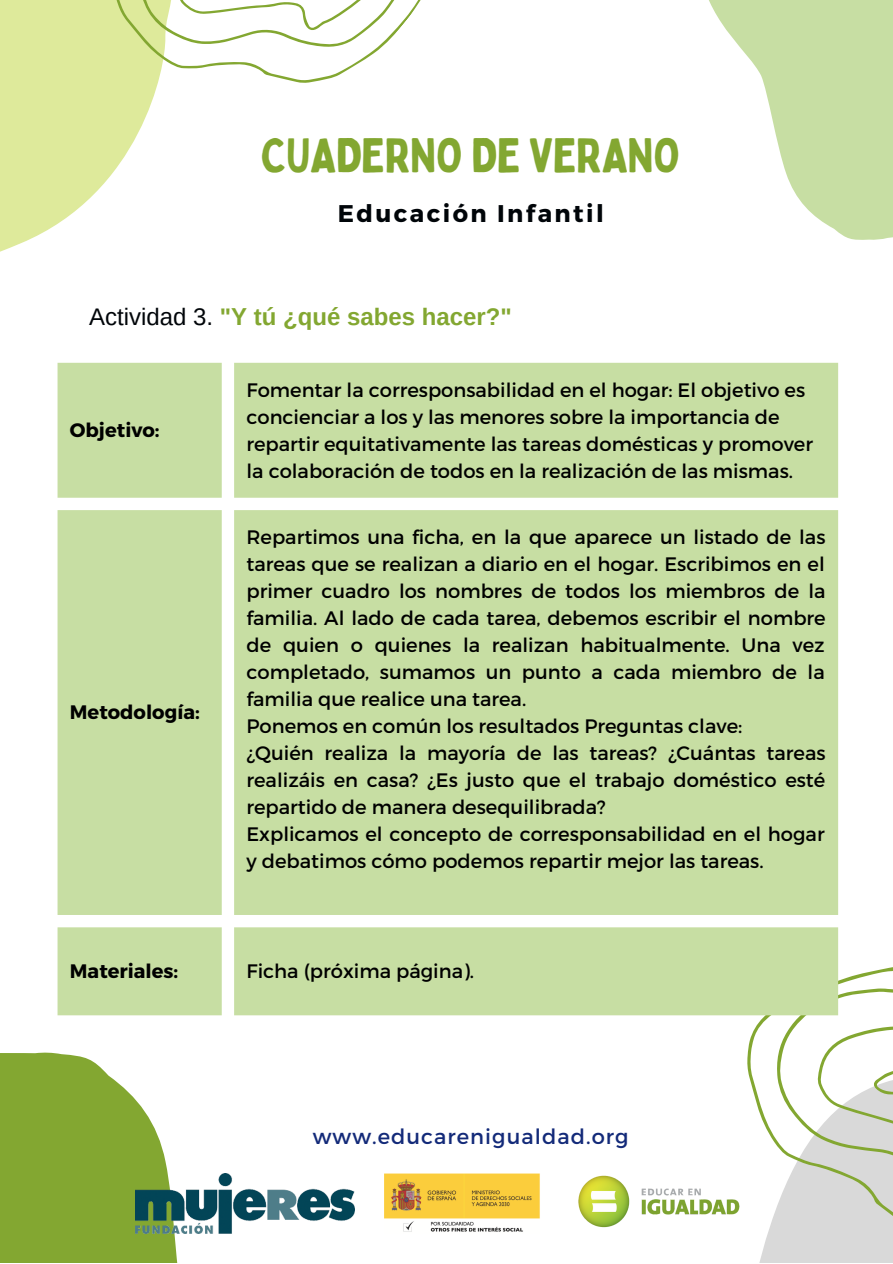
<style>
.page{position:relative;width:893px;height:1264px;background:#fff}
.page>*{position:absolute;margin:0;border:0;box-sizing:border-box;transform-origin:0 0}
.t1{font:47.7px "Bobby Jones";letter-spacing:-.01em;color:#83a731}
.t2{font:700 24.15px "Montserrat";letter-spacing:.1em;color:#000509}
.t3{font:700 24px "Arimo";color:#83a731}
.t4{font:21px "Montserrat";letter-spacing:.05em;color:#132a79}
.t5{font:19.5px/27px "Montserrat";color:#000}
.t6{font:700 19.5px "Montserrat";color:#000}
.s1{font-weight:400;color:#000509}
</style>
<div class="page">
<svg style="left:0;top:0;width:120px;height:252px;fill:#deea9b"></svg>
<svg style="left:709px;top:0;width:183px;height:240px;fill:#c7dea3"></svg>
<svg style="left:89px;top:0;width:332px;height:163px"></svg>
<svg style="left:0;top:1052px;width:232px;height:210px;fill:#83a731"></svg>
<svg style="left:717px;top:862px;width:175px;height:400px"></svg>
<div style="left:58px;top:363px;width:780px;height:652px;background:#c7dea3"></div>
<img style="left:384px;top:1173px;width:156px;height:59px">
<img style="left:136px;top:1173px;width:218px;height:60px">
<img style="left:578px;top:1173px;width:175px;height:56px">
<p class="t1" style="left:261px;top:125px;width:420px">CUADERNO DE VERANO</p>
<p class="t2" style="left:338px;top:198px;width:267px">Educación Infantil</p>
<p class="t3" style="left:89px;top:303px;width:424px"><span class="s1">Actividad 3.</span> "Y tú ¿qué sabes hacer?"</p>
<p class="t6" style="left:70px;top:417px;width:91px">Objetivo:</p>
<p class="t6" style="left:70px;top:699px;width:131px">Metodología:</p>
<p class="t5" style="left:246px;top:375px;width:568px">Fomentar la corresponsabilidad en el hogar: El objetivo es concienciar a los y las menores sobre la importancia de repartir equitativamente las tareas domésticas y promover la colaboración de todos en la realización de las mismas.</p>
<p class="t5" style="left:246px;top:522px;width:580px;text-align:justify">Repartimos una ficha, en la que aparece un listado de las tareas que se realizan a diario en el hogar. Escribimos en el primer cuadro los nombres de todos los miembros de la familia. Al lado de cada tarea, debemos escribir el nombre de quien o quienes la realizan habitualmente. Una vez completado, sumamos un punto a cada miembro de la familia que realice una tarea.</p>
<p class="t5" style="left:246px;top:711px;width:497px">Ponemos en común los resultados Preguntas clave:</p>
<p class="t5" style="left:246px;top:738px;width:580px;text-align:justify">¿Quién realiza la mayoría de las tareas? ¿Cuántas tareas realizáis en casa? ¿Es justo que el trabajo doméstico esté repartido de manera desequilibrada?</p>
<p class="t5" style="left:246px;top:819px;width:579px">Explicamos el concepto de corresponsabilidad en el hogar y debatimos cómo podemos repartir mejor las tareas.</p>
<p class="t6" style="left:70px;top:958px;width:110px">Materiales:</p>
<p class="t5" style="left:246px;top:956px;width:229px">Ficha (próxima página).</p>
<p class="t4" style="left:313px;top:1123px;width:317px">www.educarenigualdad.org</p>
</div>
